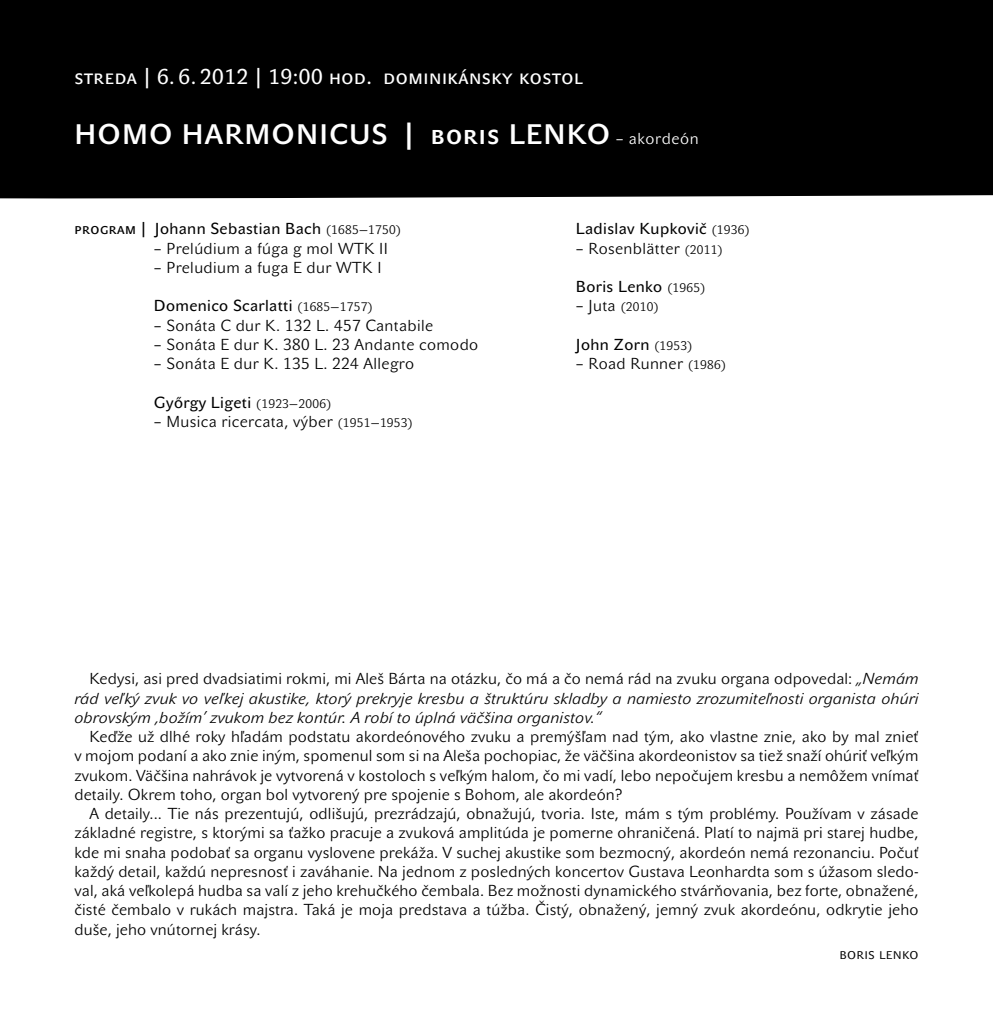
<style>
.page{position:relative;width:993px;height:1032px;background:#fff}
.page>*{position:absolute;margin:0;border:0;box-sizing:border-box;transform-origin:0 0}
.t1{font:28px "John Sans Medium Pro";letter-spacing:.04em;color:#fff}
.t2{font:21px "John Sans Text Pro";letter-spacing:.025em;color:#fff}
.t3{font:15.75px/19.2px "John Sans Lite Pro";letter-spacing:.01em;color:#000;text-align:justify}
.t4{font:italic 15.75px/19.2px "John Sans Lite Pro";letter-spacing:.01em;color:#000;text-align:justify}
.t5{font:15.75px "John Sans Text Pro";letter-spacing:.025em;color:#000}
.t6{font:12.25px "John Sans Lite Pro";color:#000}
.s1{font-family:"John Sans Lite Pro";font-size:15.75px}
.s2{font-family:"John Sans Lite Pro";font-size:12.25px}
.s3{font-size:12.25px}
.s4{font-size:15.75px}
.s5{font-style:normal}
</style>
<div class="page">
<div style="left:0;top:0;width:992px;height:198px;background:#000"></div>
<h2 class="t2" style="left:74px;top:65px;width:509px">streda | 6. 6. 2012 | 19:00 hod. dominikánsky kostol</h2>
<h1 class="t1" style="left:74px;top:118px;width:625px">HOMO HARMONICUS | boris LENKO <span class="s1">– akordeón</span></h1>
<p class="t5" style="left:74px;top:220px;width:328px">program | Johann Sebastian Bach <span class="s2">(1685—1750)</span></p>
<p class="t3" style="left:154px;top:239px;width:235px">– Prelúdium a fúga g mol WTK II</p>
<p class="t3" style="left:154px;top:258px;width:229px">– Preludium a fuga E dur WTK I</p>
<p class="t5" style="left:154px;top:297px;width:220px">Domenico Scarlatti <span class="s2">(1685—1757)</span></p>
<p class="t3" style="left:154px;top:316px;width:281px">– Sonáta C dur K. 132 L. 457 Cantabile</p>
<p class="t3" style="left:154px;top:335px;width:326px">– Sonáta E dur K. 380 L. 23 Andante comodo</p>
<p class="t3" style="left:154px;top:354px;width:262px">– Sonáta E dur K. 135 L. 224 Allegro</p>
<p class="t5" style="left:154px;top:393px;width:179px">Győrgy Ligeti <span class="s2">(1923—2006)</span></p>
<p class="t3" style="left:154px;top:412px;width:260px">– Musica ricercata, výber <span class="s3">(1951—1953)</span></p>
<p class="t5" style="left:575px;top:220px;width:175px">Ladislav Kupkovič <span class="s2">(1936)</span></p>
<p class="t3" style="left:575px;top:239px;width:148px">– Rosenblätter <span class="s3">(2011)</span></p>
<p class="t5" style="left:575px;top:278px;width:131px">Boris Lenko <span class="s2">(1965)</span></p>
<p class="t6" style="left:575px;top:300px;width:84px"><span class="s4">– Juta</span> (2010)</p>
<p class="t5" style="left:575px;top:335px;width:118px">John Zorn <span class="s2">(1953)</span></p>
<p class="t3" style="left:575px;top:354px;width:152px">– Road Runner <span class="s3">(1986)</span></p>
<p class="t4" style="left:74px;top:669px;width:845px;text-indent:15px"><span class="s5">Kedysi, asi pred dvadsiatimi rokmi, mi Aleš Bárta na otázku, čo má a čo nemá rád na zvuku organa odpovedal:</span> „Nemám rád veľký zvuk vo veľkej akustike, ktorý prekryje kresbu a štruktúru skladby a namiesto zrozumiteľnosti organista ohúri obrovským ,božím’ zvukom bez kontúr. A robí to úplná väčšina organistov.“</p>
<p class="t3" style="left:74px;top:727px;width:845px;text-indent:15px">Keďže už dlhé roky hľadám podstatu akordeónového zvuku a premýšľam nad tým, ako vlastne znie, ako by mal znieť v mojom podaní a ako znie iným, spomenul som si na Aleša pochopiac, že väčšina akordeonistov sa tiež snaží ohúriť veľkým zvukom. Väčšina nahrávok je vytvorená v kostoloch s veľkým halom, čo mi vadí, lebo nepočujem kresbu a nemôžem vnímať detaily. Okrem toho, organ bol vytvorený pre spojenie s Bohom, ale akordeón?</p>
<p class="t3" style="left:74px;top:804px;width:845px;text-indent:15px">A detaily... Tie nás prezentujú, odlišujú, prezrádzajú, obnažujú, tvoria. Iste, mám s tým problémy. Používam v zásade základné registre, s ktorými sa ťažko pracuje a zvuková amplitúda je pomerne ohraničená. Platí to najmä pri starej hudbe, kde mi snaha podobať sa organu vyslovene prekáža. V suchej akustike som bezmocný, akordeón nemá rezonanciu. Počuť každý detail, každú nepresnosť i zaváhanie. Na jednom z posledných koncertov Gustava Leonhardta som s úžasom sledo&shy;val, aká veľkolepá hudba sa valí z jeho krehučkého čembala. Bez možnosti dynamického stvárňovania, bez forte, obnažené, čisté čembalo v rukách majstra. Taká je moja predstava a túžba. Čistý, obnažený, jemný zvuk akordeónu, odkrytie jeho duše, jeho vnútornej krásy.</p>
<p class="t3" style="left:839px;top:944px;width:80px">boris lenko</p>
</div>
